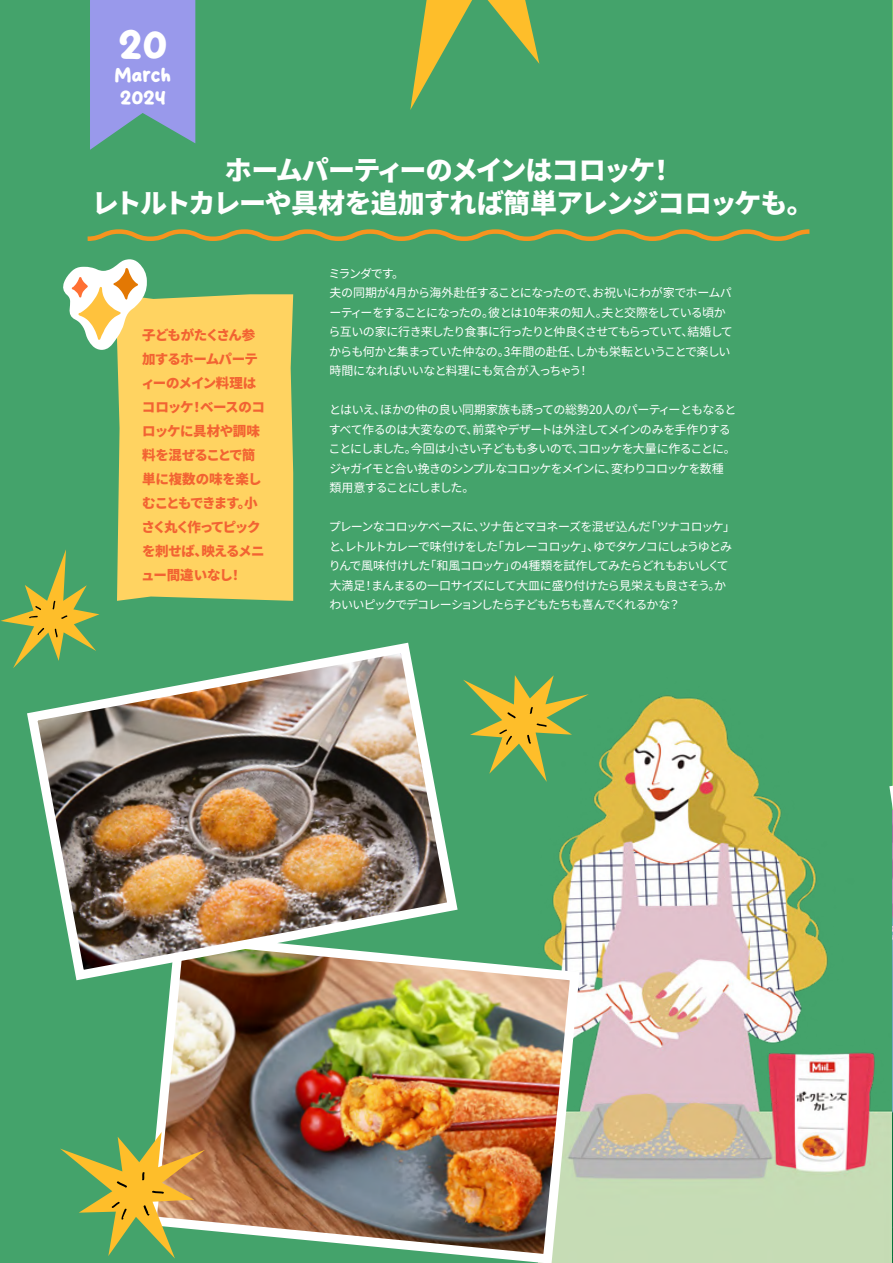
<style>
.page{position:relative;width:893px;height:1263px;background:#44a36b}
.page>*{position:absolute;margin:0;border:0;box-sizing:border-box;transform-origin:0 0}
.t1{font:37.5px "Nice Sugar";color:#fff}
.t2{font:900 27px/32.4px "Noto Sans JP";letter-spacing:-.045em;color:#fff;text-align:center}
.t3{font:18px/21.6px "Nice Sugar";color:#fff;text-align:center}
.t4{font:900 13.5px/24px "Noto Sans JP";letter-spacing:-.055em;color:#f26332}
.t5{font:12px/19.5px "Noto Sans JP";letter-spacing:-.06em;color:#fff}
</style>
<div class="page">
<svg style="left:87px;top:229px;width:723px;height:12px"></svg>
<div style="left:117px;top:294px;width:176px;height:307px;background:#ffd361"></div>
<svg style="left:63px;top:259px;width:84px;height:91px"></svg>
<svg style="left:90px;top:0;width:105px;height:150px;background:#8d9ad9"></svg>
<svg style="left:410px;top:0;width:129px;height:110px"></svg>
<svg style="left:1px;top:549px;width:98px;height:119px"></svg>
<img style="left:552px;top:695px;width:332px;height:568px">
<img style="left:156px;top:928px;width:428px;height:335px">
<img style="left:22px;top:637px;width:441px;height:348px">
<svg style="left:60px;top:1132px;width:145px;height:126px"></svg>
<svg style="left:463px;top:675px;width:126px;height:107px"></svg>
<svg style="left:884px;top:0;width:9px;height:1263px"></svg>
<h1 class="t1" style="left:118px;top:24px;width:50px">20</h1>
<h3 class="t3" style="left:114px;top:66px;width:58px">March<br>2024</h3>
<h2 class="t2" style="left:92px;top:155px;width:724px">ホームパーティーのメインはコロッケ！<br>レトルトカレーや具材を追加すれば簡単アレンジコロッケも。</h2>
<p class="t4" style="left:141px;top:323px;width:125px">子どもがたくさん参加するホームパーティーのメイン料理はコロッケ！ベースのコロッケに具材や調味料を混ぜることで簡単に複数の味を楽しむこともできます。小さく丸く作ってピックを刺せば、映えるメニュー間違いなし！</p>
<p class="t5" style="left:328px;top:264px;width:406px">ミランダです。<br>夫の同期が4月から海外赴任することになったので、お祝いにわが家でホームパーティーをすることになったの。彼とは10年来の知人。夫と交際をしている頃から互いの家に行き来したり食事に行ったりと仲良くさせてもらっていて、結婚してからも何かと集まっていた仲なの。3年間の赴任、しかも栄転ということで楽しい時間になればいいなと料理にも気合が入っちゃう！</p>
<p class="t5" style="left:329px;top:400px;width:409px">とはいえ、ほかの仲の良い同期家族も誘っての総勢20人のパーティーともなるとすべて作るのは大変なので、前菜やデザートは外注してメインのみを手作りすることにしました。今回は小さい子どもも多いので、コロッケを大量に作ることに。ジャガイモと合い挽きのシンプルなコロッケをメインに、変わりコロッケを数種類用意することにしました。</p>
<p class="t5" style="left:329px;top:517px;width:408px">プレーンなコロッケベースに、ツナ缶とマヨネーズを混ぜ込んだ「ツナコロッケ」と、レトルトカレーで味付けをした「カレーコロッケ」、ゆでタケノコにしょうゆとみりんで風味付けした「和風コロッケ」の4種類を試作してみたらどれもおいしくて大満足！まんまるの一口サイズにして大皿に盛り付けたら見栄えも良さそう。かわいいピックでデコレーションしたら子どもたちも喜んでくれるかな？</p>
</div>
